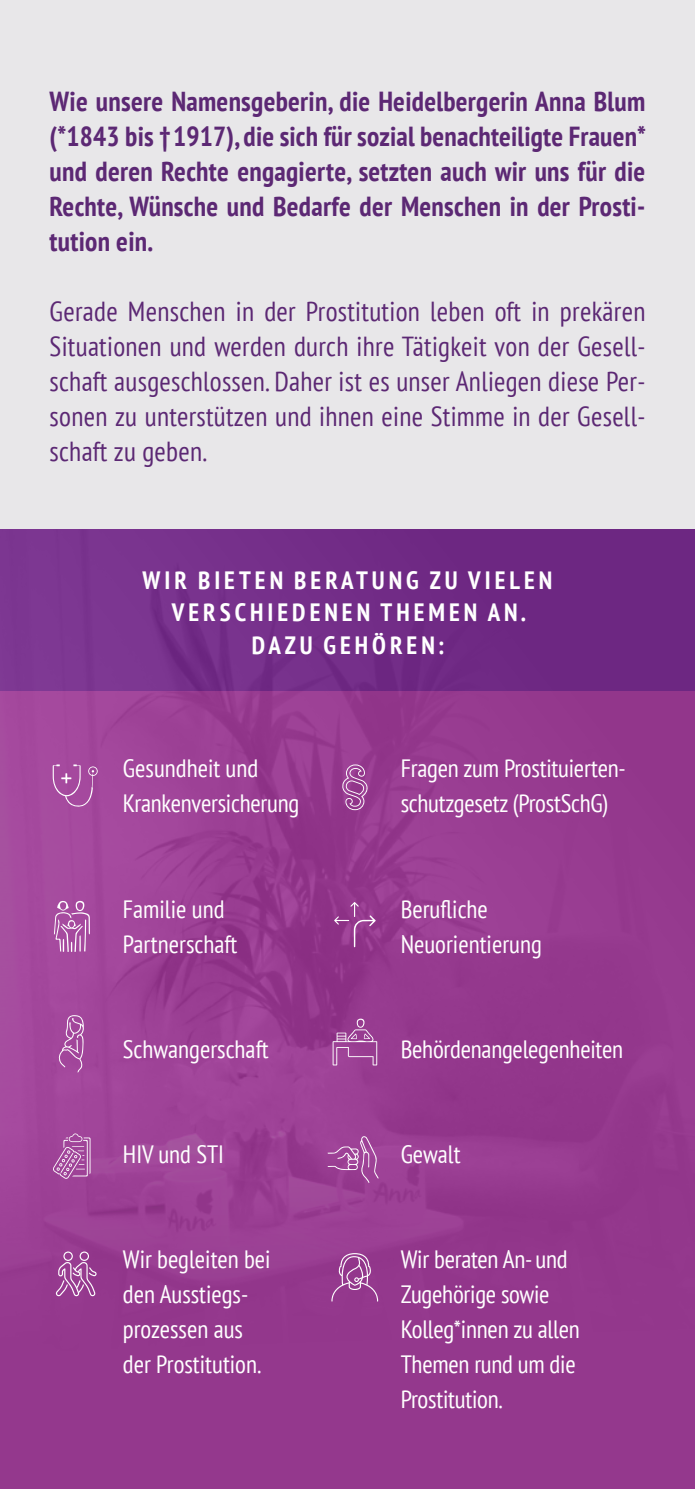
<style>
.page{position:relative;width:695px;height:1489px;background:#fff}
.page>*{position:absolute;margin:0;border:0;box-sizing:border-box;transform-origin:0 0}
.t1{font:condensed 27.5px/35px "PT Sans";letter-spacing:.01em;color:#5c2874;text-align:justify}
.t2{font:700 condensed 27.5px/35px "PT Sans";letter-spacing:.01em;color:#5c2874;text-align:justify}
.t3{font:condensed 25px/35px "PT Sans";letter-spacing:-.01em;color:#fff}
.t4{font:700 condensed 25px/32.5px "PT Sans";letter-spacing:.16em;color:#fff;text-align:center}
</style>
<div class="page">
<div style="left:0;top:0;width:694px;height:1488px;background:#e8e7e9"></div>
<img style="left:0;top:529px;width:694px;height:959px">
<svg style="left:59px;top:1015px;width:25px;height:57px"></svg>
<svg style="left:53px;top:764px;width:45px;height:43px;background:#ae5ca7"></svg>
<svg style="left:334px;top:902px;width:41px;height:45px;background:#9b4695"></svg>
<svg style="left:332px;top:1018px;width:45px;height:47px;background:#a4549e"></svg>
<svg style="left:53px;top:1133px;width:38px;height:45px;background:#b065ab"></svg>
<svg style="left:327px;top:1135px;width:51px;height:47px;background:#a655a0"></svg>
<svg style="left:342px;top:764px;width:27px;height:46px"></svg>
<svg style="left:54px;top:900px;width:36px;height:51px;background:#b870b2"></svg>
<svg style="left:56px;top:1251px;width:41px;height:45px;background:#aa61a5"></svg>
<svg style="left:331px;top:1252px;width:47px;height:49px;background:#a2539c"></svg>
<p class="t2" style="left:50px;top:83px;width:598px">Wie unsere Namensgeberin, die Heidelbergerin Anna Blum (*1843 bis † 1917), die sich für sozial benachteiligte Frauen* und deren Rechte engagierte, setzten auch wir uns für die Rechte, Wünsche und Bedarfe der Menschen in der Prosti&shy;tution ein.</p>
<p class="t1" style="left:50px;top:293px;width:597px">Gerade Menschen in der Prostitution leben oft in prekären Situationen und werden durch ihre Tätigkeit von der Gesell&shy;schaft ausgeschlossen. Daher ist es unser Anliegen diese Per&shy;sonen zu unterstützen und ihnen eine Stimme in der Gesell&shy;schaft zu geben.</p>
<p class="t4" style="left:142px;top:563px;width:411px">WIR BIETEN BERATUNG ZU VIELEN<br>VERSCHIEDENEN THEMEN AN.<br>DAZU GEHÖREN:</p>
<p class="t3" style="left:123px;top:750px;width:178px">Gesundheit und<br>Krankenversicherung</p>
<p class="t3" style="left:123px;top:890px;width:116px">Familie und<br>Partnerschaft</p>
<p class="t3" style="left:123px;top:1030px;width:147px">Schwangerschaft</p>
<p class="t3" style="left:123px;top:1135px;width:103px">HIV und STI</p>
<p class="t3" style="left:123px;top:1240px;width:149px">Wir begleiten bei den Ausstiegs&shy;prozessen aus der Prostitution.</p>
<p class="t3" style="left:400px;top:750px;width:226px">Fragen zum Prostituierten&shy;schutzgesetz (ProstSchG)</p>
<p class="t3" style="left:400px;top:890px;width:143px">Berufliche<br>Neuorientierung</p>
<p class="t3" style="left:400px;top:1030px;width:224px">Behördenangelegenheiten</p>
<p class="t3" style="left:400px;top:1135px;width:61px">Gewalt</p>
<p class="t3" style="left:400px;top:1240px;width:181px">Wir beraten An- und<br>Zugehörige sowie<br>Kolleg*innen zu allen<br>Themen rund um die<br>Prostitution.</p>
</div>
